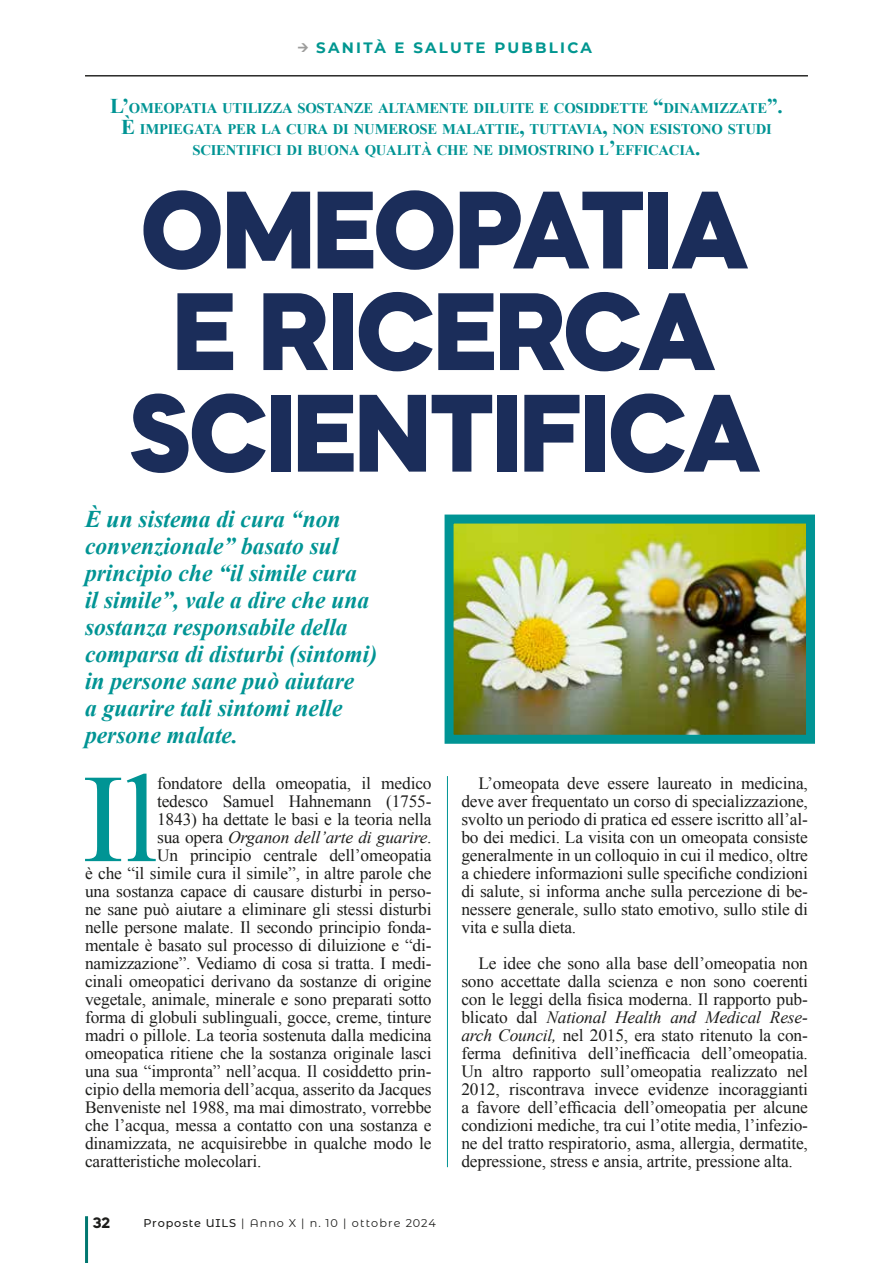
<style>
.page{position:relative;width:893px;height:1263px;background:#fff}
.page>*{position:absolute;margin:0;border:0;box-sizing:border-box;transform-origin:0 0}
.t1{font:126px "Times New Roman";color:#009494}
.t2{font:800 109.65px/101.6px "Mazzard H";color:#1b2d5a;text-align:center;scale:.95 1}
.t3{font:italic 700 24px/27px "Times New Roman";color:#009494}
.t4{font:17.25px/18px "Times New Roman";letter-spacing:-.01em;color:#1d1d1b;text-align:justify}
.t5{font:italic 17.25px "Times New Roman";letter-spacing:-.01em;color:#1d1d1b}
.t6{font:700 15px "Montserrat";letter-spacing:.15em;color:#009690}
.t7{font:700 15px "Mazzard H";color:#1d1d1b}
.t8{font:700 14.7px/21px "Times New Roman";letter-spacing:-.015em;color:#009494;text-align:center}
.t9{font:11.25px "Montserrat Alternates";letter-spacing:.08em;color:#1d1d1b}
.s1{font-size:21px}
.s2{font-style:normal}
.s3{font-weight:500}
.s4{font-style:italic}
</style>
<div class="page">
<hr style="left:85px;top:1216px;width:3px;height:47px;background:#007770">
<hr style="left:85px;top:76px;width:723px;height:1px;background:#1d1d1b">
<hr style="left:447px;top:776px;width:1px;height:391px;background:#009494">
<img style="left:455px;top:524px;width:350px;height:210px">
<div style="left:445px;top:514px;width:370px;height:230px;border:9px solid #009494"></div>
<p class="t6" style="left:316px;top:37px;width:277px">SANITÀ E SALUTE PUBBLICA</p>
<p class="t8" style="left:110px;top:97px;width:674px"><span class="s1">L’</span>OMEOPATIA UTILIZZA SOSTANZE ALTAMENTE DILUITE E COSIDDETTE <span class="s1">“</span>DINAMIZZATE<span class="s1">”.<br>È</span> IMPIEGATA PER LA CURA DI NUMEROSE MALATTIE<span class="s1">,</span> TUTTAVIA<span class="s1">,</span> NON ESISTONO STUDI<br>SCIENTIFICI DI BUONA QUALITÀ CHE NE DIMOSTRINO L<span class="s1">’</span>EFFICACIA<span class="s1">.</span></p>
<h2 class="t2" style="left:129px;top:177px;width:666px">OMEOPATIA<br>E RICERCA<br>SCIENTIFICA</h2>
<p class="t3" style="left:85px;top:504px;width:294px">È un sistema di cura “non convenzionale” basato sul principio che “il simile cura<br>il simile”, vale a dire che una sostanza responsabile della comparsa di disturbi (sintomi) in persone sane può aiutare<br>a guarire tali sintomi nelle persone malate.</p>
<h1 class="t1" style="left:82px;top:734px;width:78px">Il</h1>
<p class="t4" style="left:157px;top:774px;width:276px">fondatore della omeopatia, il medico</p>
<p class="t4" style="left:157px;top:792px;width:276px">tedesco Samuel Hahnemann (1755-</p>
<p class="t4" style="left:157px;top:810px;width:276px">1843) ha dettate le basi e la teoria nella</p>
<p class="t5" style="left:157px;top:825px;width:276px"><span class="s2">sua opera</span> Organon dell’arte di guarire<span class="s2">.</span></p>
<p class="t4" style="left:157px;top:846px;width:276px">Un principio centrale dell’omeopatia</p>
<p class="t4" style="left:85px;top:864px;width:348px">è che “il simile cura il simile”, in altre parole che</p>
<p class="t4" style="left:85px;top:882px;width:348px">una sostanza capace di causare disturbi in perso-</p>
<p class="t4" style="left:85px;top:900px;width:348px">ne sane può aiutare a eliminare gli stessi disturbi</p>
<p class="t4" style="left:85px;top:918px;width:348px">nelle persone malate. Il secondo principio fonda-</p>
<p class="t4" style="left:85px;top:936px;width:348px">mentale è basato sul processo di diluizione e “di-</p>
<p class="t4" style="left:85px;top:954px;width:348px">namizzazione”. Vediamo di cosa si tratta. I medi-</p>
<p class="t4" style="left:85px;top:972px;width:348px">cinali omeopatici derivano da sostanze di origine</p>
<p class="t4" style="left:85px;top:990px;width:348px">vegetale, animale, minerale e sono preparati sotto</p>
<p class="t4" style="left:85px;top:1008px;width:348px">forma di globuli sublinguali, gocce, creme, tinture</p>
<p class="t4" style="left:85px;top:1026px;width:348px">madri o pillole. La teoria sostenuta dalla medicina</p>
<p class="t4" style="left:85px;top:1044px;width:348px">omeopatica ritiene che la sostanza originale lasci</p>
<p class="t4" style="left:85px;top:1062px;width:348px">una sua “impronta” nell’acqua. Il cosiddetto prin-</p>
<p class="t4" style="left:85px;top:1080px;width:348px">cipio della memoria dell’acqua, asserito da Jacques</p>
<p class="t4" style="left:85px;top:1098px;width:348px">Benveniste nel 1988, ma mai dimostrato, vorrebbe</p>
<p class="t4" style="left:85px;top:1116px;width:348px">che l’acqua, messa a contatto con una sostanza e</p>
<p class="t4" style="left:85px;top:1134px;width:348px">dinamizzata, ne acquisirebbe in qualche modo le</p>
<p class="t4" style="left:85px;top:1152px;width:178px">caratteristiche molecolari.</p>
<p class="t7" style="left:93px;top:1212px;width:19px">32</p>
<p class="t9" style="left:144px;top:1215px;width:294px"><span class="s3">Proposte UILS</span> | Anno X | n. 10 | ottobre 2024</p>
<p class="t4" style="left:461px;top:774px;width:348px;text-indent:17px">L’omeopata deve essere laureato in medicina, deve aver frequentato un corso di specializzazione, svolto un periodo di pratica ed essere iscritto all’al&shy;bo dei medici. La visita con un omeopata consiste generalmente in un colloquio in cui il medico, oltre a chiedere informazioni sulle specifiche condizioni di salute, si informa anche sulla percezione di be&shy;nessere generale, sullo stato emotivo, sullo stile di vita e sulla dieta.</p>
<p class="t4" style="left:461px;top:954px;width:348px;text-indent:17px">Le idee che sono alla base dell’omeopatia non sono accettate dalla scienza e non sono coerenti con le leggi della fisica moderna. Il rapporto pub&shy;blicato dal <span class="s4">National Health and Medical Rese&shy;arch Council,</span> nel 2015, era stato ritenuto la con&shy;ferma definitiva dell’inefficacia dell’omeopatia.<br>Un altro rapporto sull’omeopatia realizzato nel 2012, riscontrava invece evidenze incoraggianti a favore dell’efficacia dell’omeopatia per alcune condizioni mediche, tra cui l’otite media, l’infezio&shy;ne del tratto respiratorio, asma, allergia, dermatite, depressione, stress e ansia, artrite, pressione alta.</p>
</div>
